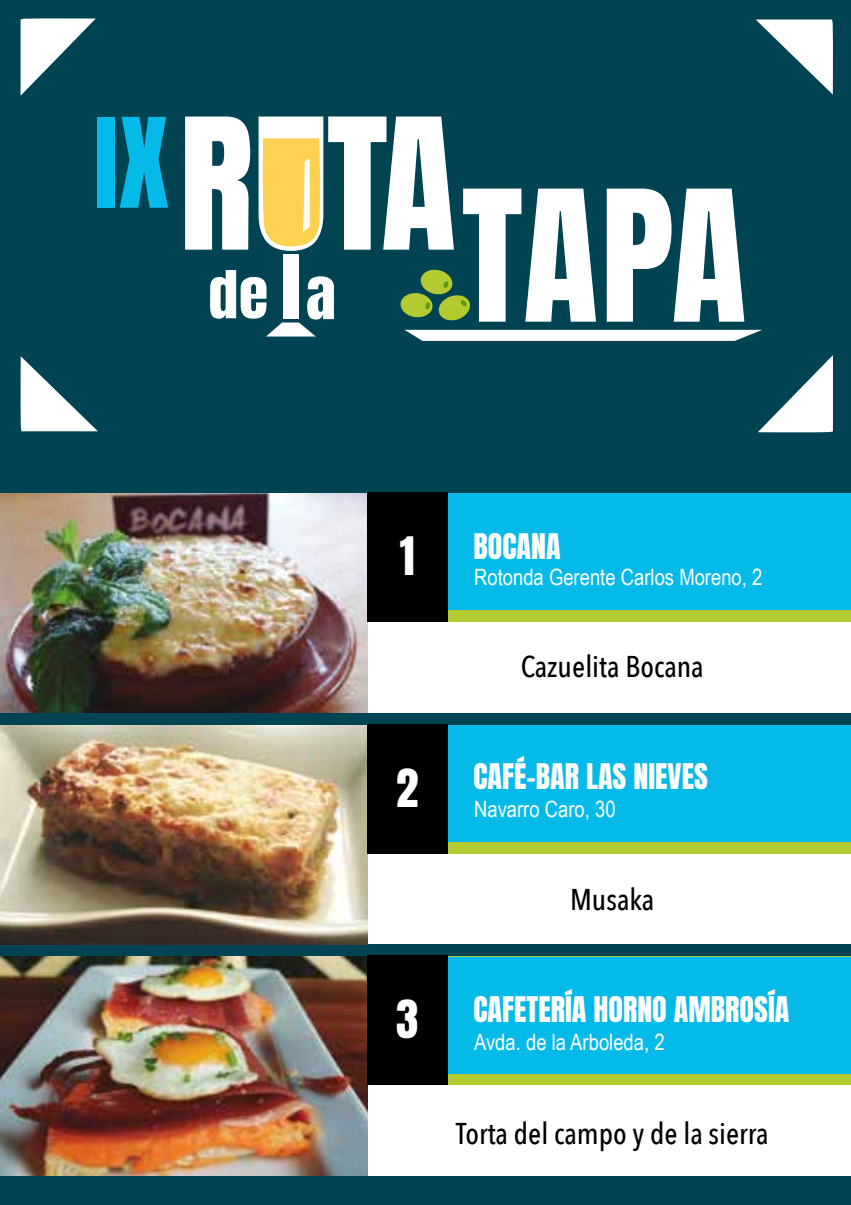
<style>
.page{position:relative;width:851px;height:1205px;background:#fff}
.page>*{position:absolute;margin:0;border:0;box-sizing:border-box;transform-origin:0 0}
.t1{font:45px "Anton";color:#fff}
.t2{font:500 30px "Avenir Next Condensed";color:#000}
.t3{font:30px "Anton";color:#fff}
.t4{font:22.5px "Arial Narrow";color:#fff}
</style>
<div class="page">
<div style="left:0;top:0;width:850px;height:1205px;background:#004352"></div>
<div style="left:0;top:586px;width:850px;height:126px;background:#fff"></div>
<div style="left:0;top:817px;width:850px;height:127px;background:#fff"></div>
<div style="left:0;top:1049px;width:850px;height:126px;background:#fff"></div>
<div style="left:0;top:493px;width:850px;height:128px;background:#b3ca30"></div>
<div style="left:0;top:725px;width:850px;height:128px;background:#b3ca30"></div>
<div style="left:0;top:956px;width:850px;height:129px;background:#b3ca30"></div>
<div style="left:369px;top:493px;width:481px;height:117px;background:#05bae9"></div>
<div style="left:369px;top:725px;width:481px;height:117px;background:#05bae9"></div>
<div style="left:369px;top:957px;width:481px;height:116px;background:#05bae9"></div>
<img style="left:0;top:493px;width:367px;height:219px">
<img style="left:0;top:725px;width:367px;height:219px">
<img style="left:0;top:957px;width:367px;height:218px">
<div style="left:367px;top:492px;width:81px;height:129px;background:#000"></div>
<div style="left:367px;top:724px;width:81px;height:129px;background:#000"></div>
<div style="left:367px;top:955px;width:81px;height:130px;background:#000"></div>
<div style="left:97px;top:117px;width:18px;height:91px;background:#05bae9"></div>
<svg style="left:120px;top:117px;width:48px;height:91px"></svg>
<svg style="left:185px;top:117px;width:577px;height:224px"></svg>
<svg style="left:20px;top:18px;width:75px;height:78px"></svg>
<svg style="left:758px;top:355px;width:75px;height:78px"></svg>
<svg style="left:755px;top:19px;width:78px;height:76px"></svg>
<svg style="left:20px;top:361px;width:78px;height:71px"></svg>
<h1 class="t1" style="left:400px;top:533px;width:16px">1</h1>
<h1 class="t1" style="left:396px;top:765px;width:24px">2</h1>
<h1 class="t1" style="left:396px;top:996px;width:24px">3</h1>
<h2 class="t3" style="left:473px;top:531px;width:89px">BOCANA</h2>
<p class="t4" style="left:474px;top:561px;width:290px">Rotonda Gerente Carlos Moreno, 2</p>
<h2 class="t2" style="left:520px;top:648px;width:184px">Cazuelita Bocana</h2>
<h2 class="t3" style="left:473px;top:761px;width:236px">CAFÉ-BAR LAS NIEVES</h2>
<p class="t4" style="left:474px;top:792px;width:143px">Navarro Caro, 30</p>
<h2 class="t2" style="left:570px;top:881px;width:86px">Musaka</h2>
<h2 class="t3" style="left:473px;top:994px;width:317px">CAFETERÍA HORNO AMBROSÍA</h2>
<p class="t4" style="left:474px;top:1026px;width:192px">Avda. de la Arboleda, 2</p>
<h2 class="t2" style="left:455px;top:1115px;width:314px">Torta del campo y de la sierra</h2>
</div>
